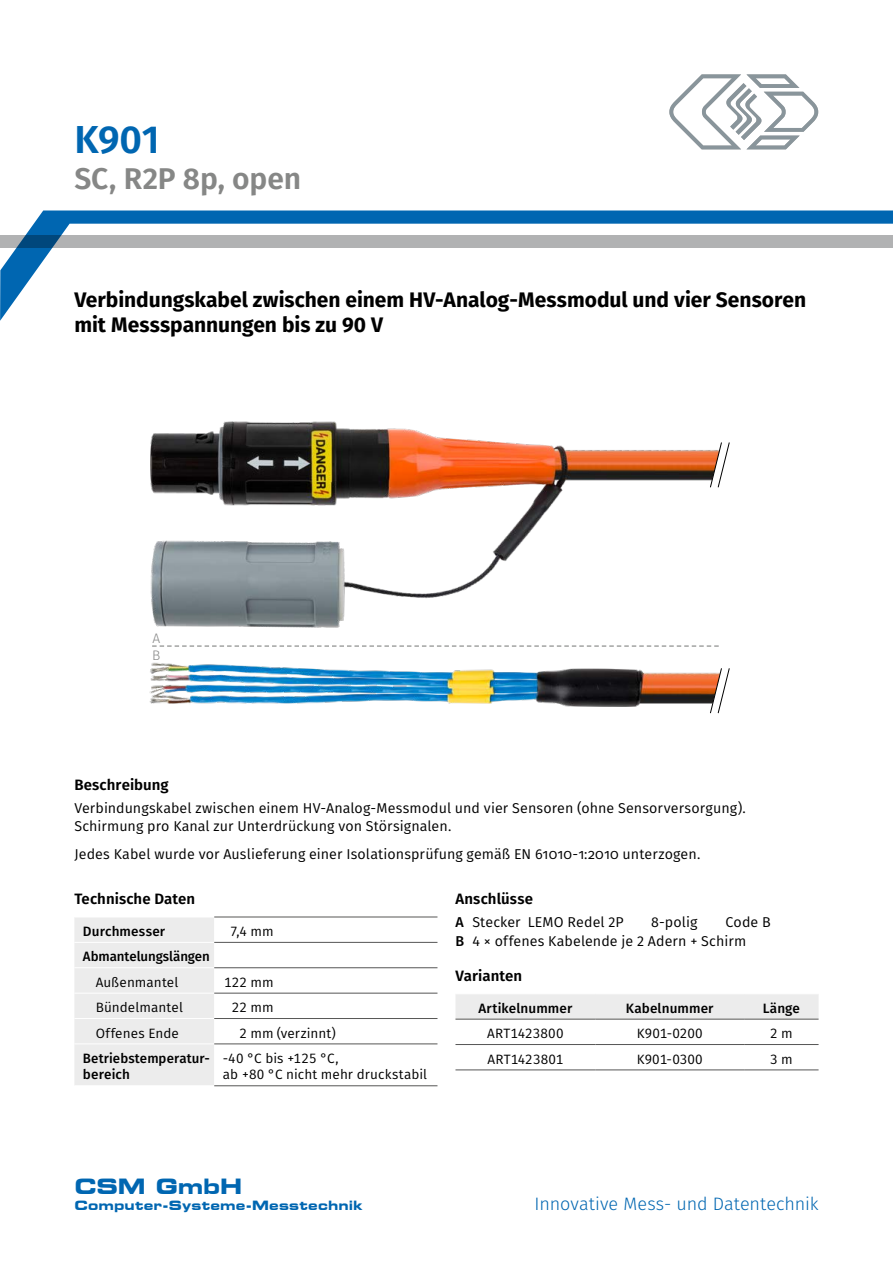
<style>
.page{position:relative;width:893px;height:1263px;background:#fff}
.page>*{position:absolute;margin:0;border:0;box-sizing:border-box;transform-origin:0 0}
.t1{font:600 39px "Fira Sans";color:#0066b1}
.t2{font:600 30px "Fira Sans";letter-spacing:-.005em;color:#868786}
.t3{font:700 21px/25.2px "Fira Sans";color:#000}
.t4{font:700 expanded 21px "Square 721 BT";letter-spacing:-.005em;color:#0066b1}
.t5{font:300 18px "Fira Sans";color:#0066b1}
.t6{font:600 15px "Fira Sans";letter-spacing:.005em;color:#000}
.Text{font:14.25px/18.8px "Fira Sans";letter-spacing:.005em;color:#000}
.Text_Tabelle{font:300 13.8px "Fira Sans";color:#868786}
.Text_Tabelle-2{font:13.5px/16.5px "Fira Sans";letter-spacing:.005em;color:#000}
.Headline_Tabelle{font:500 13.5px/16.5px "Fira Sans";letter-spacing:.005em;color:#000}
.Text_Tabelle_zentrie{font:13.5px "Fira Sans";letter-spacing:.015em;color:#000}
.Text_Tabelle_eingerü{font:13.5px "Fira Sans";letter-spacing:.005em;color:#000}
.Headline_Tabelle_zen{font:500 13.5px "Fira Sans";letter-spacing:.01em;color:#000}
.t7{font:700 expanded 12.75px "Square 721 BT";letter-spacing:.015em;color:#0066b1}
.s1{font-weight:500}
</style>
<div class="page">
<svg style="left:74px;top:918px;width:363px;height:167px"></svg>
<hr style="left:74px;top:942px;width:140px;height:1px;background:#fff">
<hr style="left:74px;top:967px;width:140px;height:1px;background:#fff">
<hr style="left:74px;top:993px;width:140px;height:1px;background:#fff">
<hr style="left:74px;top:1018px;width:140px;height:1px;background:#fff">
<hr style="left:74px;top:1043px;width:140px;height:1px;background:#fff">
<hr style="left:214px;top:917px;width:223px;height:1px;background:#565655">
<hr style="left:214px;top:942px;width:223px;height:1px;background:#565655">
<hr style="left:214px;top:967px;width:223px;height:1px;background:#565655">
<hr style="left:214px;top:993px;width:223px;height:1px;background:#565655">
<hr style="left:214px;top:1018px;width:223px;height:1px;background:#565655">
<hr style="left:214px;top:1044px;width:223px;height:1px;background:#565655">
<hr style="left:214px;top:1085px;width:223px;height:1px;background:#565655">
<svg style="left:455px;top:994px;width:364px;height:76px"></svg>
<hr style="left:455px;top:1044px;width:140px;height:1px;background:#565655">
<hr style="left:595px;top:1044px;width:149px;height:1px;background:#565655">
<hr style="left:744px;top:1044px;width:75px;height:1px;background:#565655">
<hr style="left:455px;top:1070px;width:140px;height:1px;background:#565655">
<hr style="left:595px;top:1070px;width:149px;height:1px;background:#565655">
<hr style="left:744px;top:1070px;width:75px;height:1px;background:#565655">
<hr style="left:455px;top:1019px;width:140px;height:1px;background:#565655">
<hr style="left:595px;top:1019px;width:149px;height:1px;background:#565655">
<hr style="left:744px;top:1019px;width:75px;height:1px;background:#565655">
<img style="left:149px;top:662px;width:559px;height:45px">
<img style="left:151px;top:421px;width:557px;height:207px">
<svg style="left:152px;top:645px;width:567px;height:2px"></svg>
<svg style="left:708px;top:442px;width:22px;height:46px"></svg>
<svg style="left:708px;top:668px;width:22px;height:46px"></svg>
<svg style="left:0;top:210px;width:893px;height:111px"></svg>
<div style="left:0;top:235px;width:893px;height:13px;background:#b1b2b3"></div>
<svg style="left:669px;top:74px;width:149px;height:75px"></svg>
<p class="t1" style="left:74px;top:108px;width:87px">K901</p>
<p class="t2" style="left:74px;top:154px;width:228px">SC, R2P 8p, open</p>
<p class="t3" style="left:74px;top:285px;width:733px">Verbindungskabel zwischen einem HV-Analog-Messmodul und vier Sensoren mit Messspannungen bis zu 90 V</p>
<p class="Text_Tabelle" style="left:152px;top:628px;width:9px">A</p>
<p class="Text_Tabelle" style="left:152px;top:645px;width:10px">B</p>
<p class="t6" style="left:74px;top:772px;width:96px">Beschreibung</p>
<p class="Text" style="left:74px;top:798px;width:673px">Verbindungskabel zwischen einem HV-Analog-Messmodul und vier Sensoren (ohne Sensorversorgung).<br>Schirmung pro Kanal zur Unterdrückung von Störsignalen.</p>
<p class="Text" style="left:74px;top:844px;width:627px">Jedes Kabel wurde vor Auslieferung einer Isolationsprüfung gemäß EN 61010-1:2010 unterzogen.</p>
<p class="t6" style="left:74px;top:886px;width:122px">Technische Daten</p>
<p class="Headline_Tabelle" style="left:83px;top:922px;width:84px">Durchmesser</p>
<p class="Text_Tabelle-2" style="left:230px;top:923px;width:45px">7,4 mm</p>
<p class="Headline_Tabelle" style="left:83px;top:948px;width:129px">Abmantelungslängen</p>
<p class="Text_Tabelle_eingerü" style="left:96px;top:972px;width:84px">Außenmantel</p>
<p class="Text_Tabelle-2" style="left:224px;top:973px;width:51px">122 mm</p>
<p class="Text_Tabelle_eingerü" style="left:96px;top:997px;width:89px">Bündelmantel</p>
<p class="Text_Tabelle-2" style="left:232px;top:999px;width:43px">22 mm</p>
<p class="Text_Tabelle_eingerü" style="left:96px;top:1023px;width:85px">Offenes Ende</p>
<p class="Text_Tabelle-2" style="left:239px;top:1024px;width:98px">2 mm (verzinnt)</p>
<p class="Headline_Tabelle" style="left:83px;top:1049px;width:129px">Betriebstemperatur&shy;bereich</p>
<p class="Text_Tabelle-2" style="left:223px;top:1050px;width:206px">-40 °C bis +125 °C,<br>ab +80 °C nicht mehr druckstabil</p>
<p class="t6" style="left:455px;top:886px;width:79px">Anschlüsse</p>
<p class="Text" style="left:455px;top:912px;width:170px"><span class="s1">A</span> Stecker LEMO Redel 2P</p>
<p class="Text" style="left:651px;top:912px;width:48px">8-polig</p>
<p class="Text" style="left:725px;top:912px;width:47px">Code B</p>
<p class="Text" style="left:455px;top:931px;width:292px"><span class="s1">B</span> 4 × offenes Kabelende je 2 Adern + Schirm</p>
<p class="t6" style="left:455px;top:963px;width:68px">Varianten</p>
<p class="Headline_Tabelle_zen" style="left:478px;top:997px;width:96px">Artikelnummer</p>
<p class="Headline_Tabelle_zen" style="left:626px;top:997px;width:89px">Kabelnummer</p>
<p class="Headline_Tabelle_zen" style="left:763px;top:997px;width:39px">Länge</p>
<p class="Text_Tabelle_zentrie" style="left:487px;top:1023px;width:78px">ART1423800</p>
<p class="Text_Tabelle_zentrie" style="left:637px;top:1023px;width:67px">K901-0200</p>
<p class="Text_Tabelle_zentrie" style="left:770px;top:1023px;width:24px">2 m</p>
<p class="Text_Tabelle_zentrie" style="left:487px;top:1049px;width:77px">ART1423801</p>
<p class="Text_Tabelle_zentrie" style="left:637px;top:1049px;width:68px">K901-0300</p>
<p class="Text_Tabelle_zentrie" style="left:770px;top:1049px;width:24px">3 m</p>
<h3 class="t4" style="left:74px;top:1173px;width:169px">CSM GmbH</h3>
<p class="t7" style="left:74px;top:1198px;width:290px">Computer-Systeme-Messtechnik</p>
<p class="t5" style="left:535px;top:1191px;width:285px">Innovative Mess- und Datentechnik</p>
</div>
